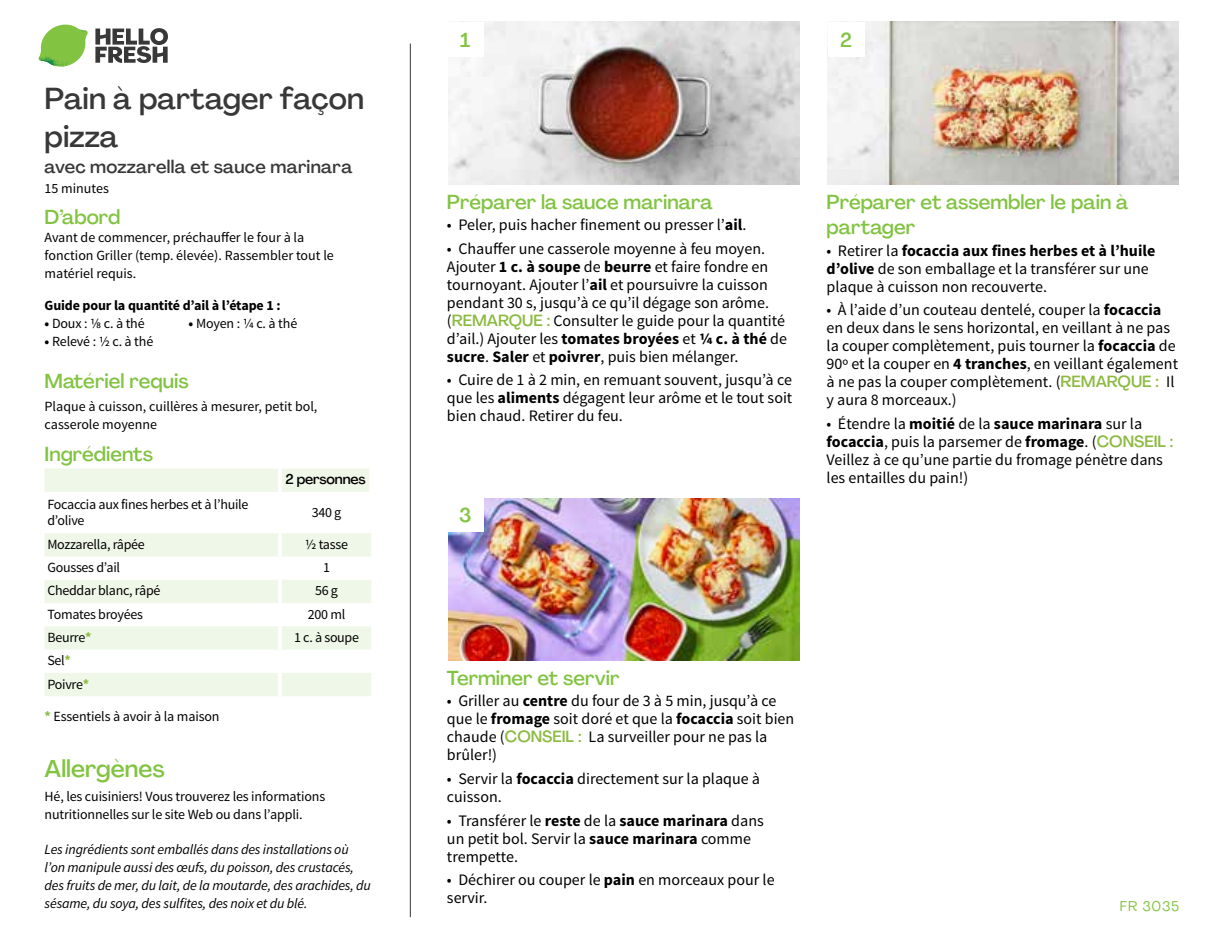
<style>
.page{position:relative;width:1224px;height:936px;background:#fff}
.page>*{position:absolute;margin:0;border:0;box-sizing:border-box;transform-origin:0 0}
.t1{font:500 30px/38px "Agrandir";color:#383839}
.t2{font:500 24px "Agrandir";color:#82c341}
.t3{font:500 20px/25.6px "Agrandir";color:#82c341}
.t4{font:500 18px "Agrandir";letter-spacing:.015em;color:#383839}
.t5{font:16px/18px "Source Sans Pro";color:#000}
.t6{font:14px/18px "Source Sans Pro";letter-spacing:-.01em;color:#000}
.t7{font:italic 14px/18px "Source Sans Pro";letter-spacing:-.01em;color:#000}
.t8{font:700 14px "Source Sans Pro";letter-spacing:-.01em;color:#000}
.t9{font:500 14px "Agrandir";letter-spacing:-.01em;color:#000}
.t10{font:14px "Agrandir";letter-spacing:.05em;color:#82c341}
.s1{font-weight:700}
.s2{font-weight:700;color:#8cba42}
.s3{font-family:"Agrandir";font-weight:500;color:#8cba42}
</style>
<div class="page">
<svg style="left:95px;top:28px;width:73px;height:35px"></svg>
<svg style="left:42px;top:25px;width:44px;height:28px"></svg>
<img style="left:65px;top:25px;width:23px;height:18px">
<img style="left:41px;top:40px;width:42px;height:8px">
<img style="left:39px;top:43px;width:43px;height:24px">
<img style="left:64px;top:48px;width:19px;height:18px">
<hr style="left:410px;top:44px;width:1px;height:873px;background:#383839">
<img style="left:448px;top:22px;width:351px;height:163px">
<img style="left:448px;top:498px;width:351px;height:162px">
<img style="left:828px;top:22px;width:351px;height:163px">
<div style="left:447px;top:22px;width:37px;height:35px;background:#fff"></div>
<div style="left:447px;top:498px;width:37px;height:34px;background:#fff"></div>
<div style="left:828px;top:22px;width:36px;height:35px;background:#fff"></div>
<svg style="left:45px;top:469px;width:326px;height:227px;fill:#f4f9ef"></svg>
<hr style="left:278px;top:469px;width:4px;height:23px;background:#fff">
<hr style="left:369px;top:469px;width:4px;height:23px;background:#fff">
<hr style="left:278px;top:492px;width:4px;height:41px;background:#fff">
<hr style="left:278px;top:533px;width:4px;height:24px;background:#fff">
<hr style="left:278px;top:557px;width:4px;height:23px;background:#fff">
<hr style="left:278px;top:580px;width:4px;height:23px;background:#fff">
<hr style="left:278px;top:603px;width:4px;height:23px;background:#fff">
<hr style="left:278px;top:626px;width:4px;height:24px;background:#fff">
<hr style="left:278px;top:650px;width:4px;height:23px;background:#fff">
<hr style="left:278px;top:673px;width:4px;height:23px;background:#fff">
<h1 class="t1" style="left:45px;top:79px;width:321px">Pain à partager façon pizza</h1>
<p class="t4" style="left:45px;top:156px;width:309px">avec mozzarella et sauce marinara</p>
<p class="t3" style="left:45px;top:204px;width:77px">D’abord</p>
<p class="t6" style="left:45px;top:229px;width:291px">Avant de commencer, préchauffer le four à la fonction Griller (temp. élevée). Rassembler tout le matériel requis.</p>
<p class="t8" style="left:45px;top:297px;width:237px">Guide pour la quantité d’ail à l’étape 1 :</p>
<p class="t6" style="left:45px;top:315px;width:102px"><span class="s1">•</span> Doux : 1/8 c. à thé</p>
<p class="t6" style="left:189px;top:315px;width:110px"><span class="s1">•</span> Moyen : 1/4 c. à thé</p>
<p class="t6" style="left:45px;top:333px;width:110px"><span class="s1">•</span> Relevé : 1/2 c. à thé</p>
<p class="t3" style="left:45px;top:368px;width:146px">Matériel requis</p>
<p class="t6" style="left:45px;top:398px;width:274px">Plaque à cuisson, cuillères à mesurer, petit bol, casserole moyenne</p>
<p class="t3" style="left:45px;top:441px;width:110px">Ingrédients</p>
<p class="t9" style="left:285px;top:471px;width:82px">2 personnes</p>
<p class="t6" style="left:47px;top:496px;width:202px;line-height:16px">Focaccia aux fines herbes et à l’huile d’olive</p>
<p class="t6" style="left:312px;top:503px;width:31px">340 g</p>
<p class="t6" style="left:47px;top:536px;width:99px">Mozzarella, râpée</p>
<p class="t6" style="left:305px;top:536px;width:44px">½ tasse</p>
<p class="t6" style="left:47px;top:559px;width:74px">Gousses d’ail</p>
<p class="t6" style="left:323px;top:559px;width:8px">1</p>
<p class="t6" style="left:47px;top:582px;width:115px">Cheddar blanc, râpé</p>
<p class="t6" style="left:315px;top:582px;width:24px">56 g</p>
<p class="t6" style="left:47px;top:605px;width:97px">Tomates broyées</p>
<p class="t6" style="left:308px;top:605px;width:39px">200 ml</p>
<p class="t6" style="left:47px;top:629px;width:46px">Beurre<span class="s2">*</span></p>
<p class="t6" style="left:294px;top:629px;width:67px">1 c. à soupe</p>
<p class="t6" style="left:47px;top:649px;width:43px;line-height:23.2px">Sel<span class="s2">*<br></span>Poivre<span class="s2">*</span></p>
<p class="t6" style="left:45px;top:707px;width:176px"><span class="s2">*</span> Essentiels à avoir à la maison</p>
<h2 class="t2" style="left:45px;top:754px;width:122px">Allergènes</h2>
<p class="t6" style="left:45px;top:787px;width:282px">Hé, les cuisiniers! Vous trouverez les informations nutritionnelles sur le site Web ou dans l’appli.</p>
<p class="t7" style="left:45px;top:841px;width:328px">Les ingrédients sont emballés dans des installations où l’on manipule aussi des œufs, du poisson, des crustacés, des fruits de mer, du lait, de la moutarde, des arachides, du sésame, du soya, des sulfites, des noix et du blé.</p>
<p class="t6" style="left:45px;top:180px;width:66px">15 minutes</p>
<p class="t3" style="left:460px;top:27px;width:12px">1</p>
<p class="t3" style="left:840px;top:27px;width:13px">2</p>
<p class="t3" style="left:447px;top:189px;width:267px">Préparer la sauce marinara</p>
<p class="t5" style="left:447px;top:216px;width:301px">• Peler, puis hacher finement ou presser l’<span class="s1">ail</span>.</p>
<p class="t5" style="left:447px;top:240px;width:342px">• Chauffer une casserole moyenne à feu moyen.<br>Ajouter <span class="s1">1 c. à soupe</span> de <span class="s1">beurre</span> et faire fondre en tournoyant. Ajouter l’<span class="s1">ail</span> et poursuivre la cuisson pendant 30 s, jusqu’à ce qu’il dégage son arôme. (<span class="s3">REMARQUE :</span> Consulter le guide pour la quantité d’ail.) Ajouter les <span class="s1">tomates broyées</span> et <span class="s1">1/4 c. à thé</span> de <span class="s1">sucre</span>. <span class="s1">Saler</span> et <span class="s1">poivrer</span>, puis bien mélanger.</p>
<p class="t5" style="left:447px;top:371px;width:347px;text-align:justify">• Cuire de 1 à 2 min, en remuant souvent, jusqu’à ce que les <span class="s1">aliments</span> dégagent leur arôme et le tout soit bien chaud. Retirer du feu.</p>
<p class="t3" style="left:459px;top:503px;width:14px">3</p>
<p class="t3" style="left:827px;top:189px;width:303px">Préparer et assembler le pain à partager</p>
<p class="t5" style="left:827px;top:242px;width:330px">• Retirer la <span class="s1">focaccia aux fines herbes et à l’huile d’olive</span> de son emballage et la transférer sur une plaque à cuisson non recouverte.</p>
<p class="t5" style="left:827px;top:301px;width:353px">• À l’aide d’un couteau dentelé, couper la <span class="s1">focaccia </span>en deux dans le sens horizontal, en veillant à ne pas la couper complètement, puis tourner la <span class="s1">focaccia</span> de 90º et la couper en <span class="s1">4 tranches</span>, en veillant également à ne pas la couper complètement. (<span class="s3">REMARQUE :</span> Il y aura 8 morceaux.)</p>
<p class="t5" style="left:827px;top:415px;width:348px">• Étendre la <span class="s1">moitié</span> de la <span class="s1">sauce marinara</span> sur la <span class="s1">focaccia</span>, puis la parsemer de <span class="s1">fromage</span>. (<span class="s3">CONSEIL :<br></span>Veillez à ce qu’une partie du fromage pénètre dans les entailles du pain!)</p>
<p class="t3" style="left:447px;top:665px;width:174px">Terminer et servir</p>
<p class="t5" style="left:447px;top:692px;width:349px">• Griller au <span class="s1">centre</span> du four de 3 à 5 min, jusqu’à ce que le <span class="s1">fromage</span> soit doré et que la <span class="s1">focaccia</span> soit bien chaude (<span class="s3">CONSEIL :</span> La surveiller pour ne pas la brûler!)</p>
<p class="t5" style="left:447px;top:770px;width:315px">• Servir la <span class="s1">focaccia</span> directement sur la plaque à cuisson.</p>
<p class="t5" style="left:447px;top:812px;width:318px">• Transférer le <span class="s1">reste</span> de la <span class="s1">sauce marinara</span> dans un petit bol. Servir la <span class="s1">sauce marinara</span> comme trempette.</p>
<p class="t5" style="left:447px;top:871px;width:329px">• Déchirer ou couper le <span class="s1">pain</span> en morceaux pour le servir.</p>
<p class="t10" style="left:1120px;top:897px;width:61px">FR 3035</p>
</div>
